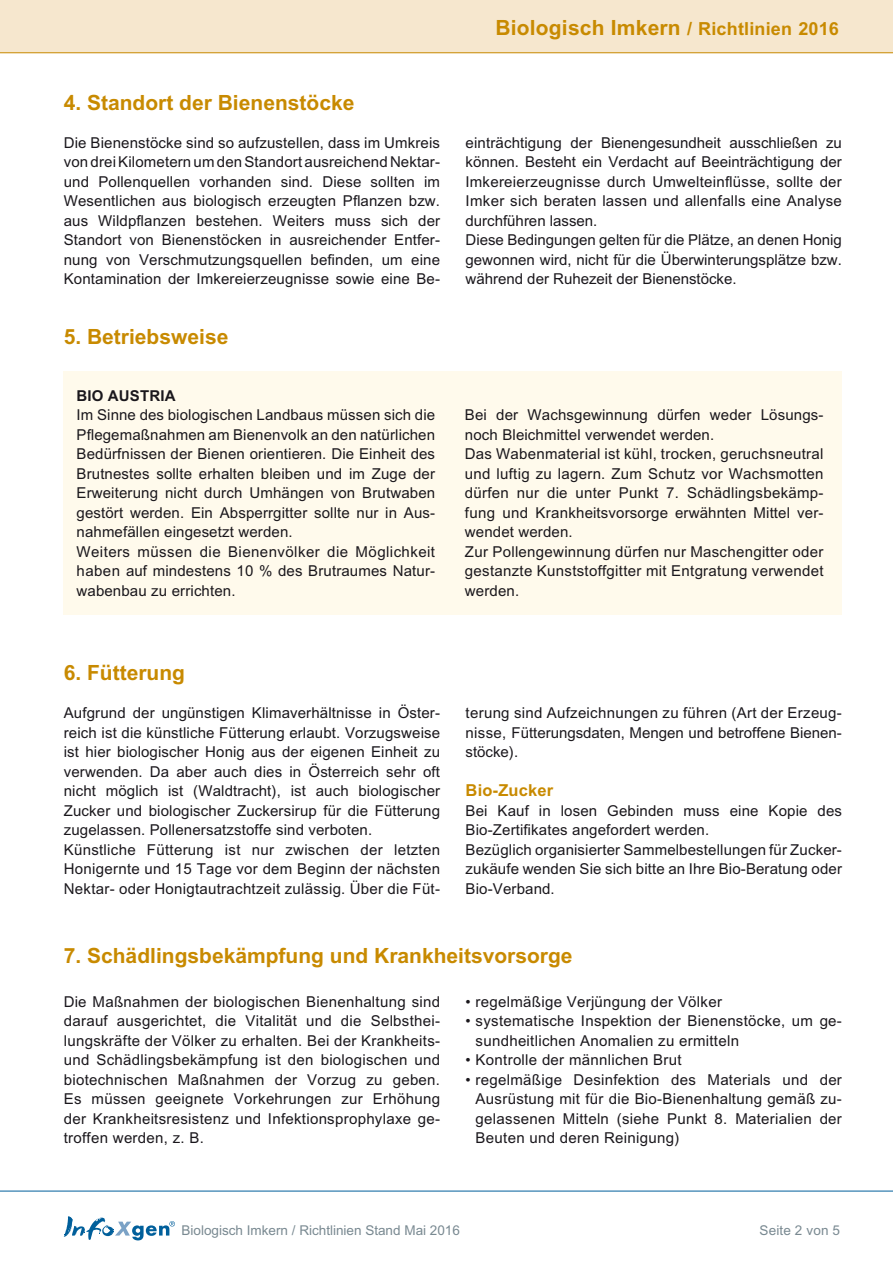
<style>
.page{position:relative;width:893px;height:1263px;background:#fff}
.page>*{position:absolute;margin:0;border:0;box-sizing:border-box;transform-origin:0 0}
.t1{font:700 21px "M Arial";color:#c88a00}
.t2{font:700 16.5px "M Arial";letter-spacing:.01em;color:#c88a00}
.t3{font:15px/19.5px "M Arial";letter-spacing:.01em;color:#1a171c}
.t4{font:700 15px "M Arial";letter-spacing:.01em;color:#1a171c}
.t5{font:13.5px "M Arial";color:#798991}
.s1{font-size:18px}
</style>
<div class="page">
<div style="left:0;top:0;width:893px;height:53px;background:#f6e7ce"></div>
<svg style="left:64px;top:1216px;width:111px;height:24px"></svg>
<hr style="left:0;top:1191px;width:893px;height:1px;background:#005f9b">
<div style="left:64px;top:371px;width:778px;height:243px;background:#fffaec"></div>
<h1 class="t1" style="left:495px;top:16px;width:345px">Biologisch Imkern <span class="s1">/ Richtlinien 2016</span></h1>
<h1 class="t1" style="left:64px;top:91px;width:292px">4. Standort der Bienenstöcke</h1>
<p class="t3" style="left:64px;top:133px;width:378px;text-align:justify">Die Bienenstöcke sind so aufzustellen, dass im Umkreis von drei Kilometern um den Standort ausreichend Nektar&shy;und Pollenquellen vorhanden sind. Diese sollten im Wesentlichen aus biologisch erzeugten Pflanzen bzw. aus Wildpflanzen bestehen. Weiters muss sich der Standort von Bienenstöcken in ausreichender Entfer&shy;nung von Verschmutzungsquellen befinden, um eine Kontamination der Imkereierzeugnisse sowie eine Be-</p>
<p class="t3" style="left:466px;top:133px;width:378px">einträchtigung der Bienengesundheit ausschließen zu können. Besteht ein Verdacht auf Beeinträchtigung der Imkereierzeugnisse durch Umwelteinflüsse, sollte der Imker sich beraten lassen und allenfalls eine Analyse durchführen lassen.<br>Diese Bedingungen gelten für die Plätze, an denen Honig gewonnen wird, nicht für die Überwinterungsplätze bzw. während der Ruhezeit der Bienenstöcke.</p>
<h1 class="t1" style="left:64px;top:324px;width:166px">5. Betriebsweise</h1>
<p class="t4" style="left:77px;top:387px;width:101px">BIO AUSTRIA</p>
<p class="t3" style="left:77px;top:405px;width:360px">Im Sinne des biologischen Landbaus müssen sich die Pflegemaßnahmen am Bienenvolk an den natürlichen Bedürfnissen der Bienen orientieren. Die Einheit des Brutnestes sollte erhalten bleiben und im Zuge der Erweiterung nicht durch Umhängen von Brutwaben gestört werden. Ein Absperrgitter sollte nur in Aus&shy;nahmefällen eingesetzt werden.<br>Weiters müssen die Bienenvölker die Möglichkeit haben auf mindestens 10 % des Brutraumes Natur&shy;wabenbau zu errichten.</p>
<p class="t3" style="left:465px;top:405px;width:360px">Bei der Wachsgewinnung dürfen weder Lösungs&shy;noch Bleichmittel verwendet werden.<br>Das Wabenmaterial ist kühl, trocken, geruchsneutral und luftig zu lagern. Zum Schutz vor Wachsmotten dürfen nur die unter Punkt 7. Schädlingsbekämp&shy;fung und Krankheitsvorsorge erwähnten Mittel ver&shy;wendet werden.<br>Zur Pollengewinnung dürfen nur Maschengitter oder gestanzte Kunststoffgitter mit Entgratung verwendet werden.</p>
<h1 class="t1" style="left:64px;top:661px;width:123px">6. Fütterung</h1>
<p class="t3" style="left:64px;top:703px;width:378px">Aufgrund der ungünstigen Klimaverhältnisse in Öster&shy;reich ist die künstliche Fütterung erlaubt. Vorzugsweise ist hier biologischer Honig aus der eigenen Einheit zu verwenden. Da aber auch dies in Österreich sehr oft nicht möglich ist (Waldtracht), ist auch biologischer Zucker und biologischer Zuckersirup für die Fütterung zugelassen. Pollenersatzstoffe sind verboten.<br>Künstliche Fütterung ist nur zwischen der letzten Honigernte und 15 Tage vor dem Beginn der nächsten Nektar- oder Honigtautrachtzeit zulässig. Über die Füt-</p>
<p class="t3" style="left:466px;top:703px;width:378px;text-align:justify">terung sind Aufzeichnungen zu führen (Art der Erzeug&shy;nisse, Fütterungsdaten, Mengen und betroffene Bienen&shy;stöcke).</p>
<p class="t2" style="left:466px;top:781px;width:89px">Bio-Zucker</p>
<p class="t3" style="left:466px;top:800px;width:378px">Bei Kauf in losen Gebinden muss eine Kopie des Bio-Zertifikates angefordert werden.<br>Bezüglich organisierter Sammelbestellungen für Zucker&shy;zukäufe wenden Sie sich bitte an Ihre Bio-Beratung oder Bio-Verband.</p>
<h1 class="t1" style="left:64px;top:944px;width:510px">7. Schädlingsbekämpfung und Krankheitsvorsorge</h1>
<p class="t3" style="left:64px;top:992px;width:378px;text-align:justify">Die Maßnahmen der biologischen Bienenhaltung sind darauf ausgerichtet, die Vitalität und die Selbsthei&shy;lungskräfte der Völker zu erhalten. Bei der Krankheits&shy;und Schädlingsbekämpfung ist den biologischen und biotechnischen Maßnahmen der Vorzug zu geben.<br>Es müssen geeignete Vorkehrungen zur Erhöhung der Krankheitsresistenz und Infektionsprophylaxe ge&shy;troffen werden, z. B.</p>
<p class="t3" style="left:466px;top:992px;width:258px">• regelmäßige Verjüngung der Völker</p>
<p class="t3" style="left:476px;top:1011px;width:368px;text-indent:-10px">• systematische Inspektion der Bienenstöcke, um ge&shy;sundheitlichen Anomalien zu ermitteln</p>
<p class="t3" style="left:466px;top:1050px;width:217px">• Kontrolle der männlichen Brut</p>
<p class="t3" style="left:476px;top:1070px;width:368px;text-align:justify;text-indent:-10px">• regelmäßige Desinfektion des Materials und der Ausrüstung mit für die Bio-Bienenhaltung gemäß zu&shy;gelassenen Mitteln (siehe Punkt 8. Materialien der Beuten und deren Reinigung)</p>
<p class="t5" style="left:182px;top:1223px;width:280px">Biologisch Imkern / Richtlinien Stand Mai 2016</p>
<p class="t5" style="left:760px;top:1223px;width:82px">Seite 2 von 5</p>
</div>
